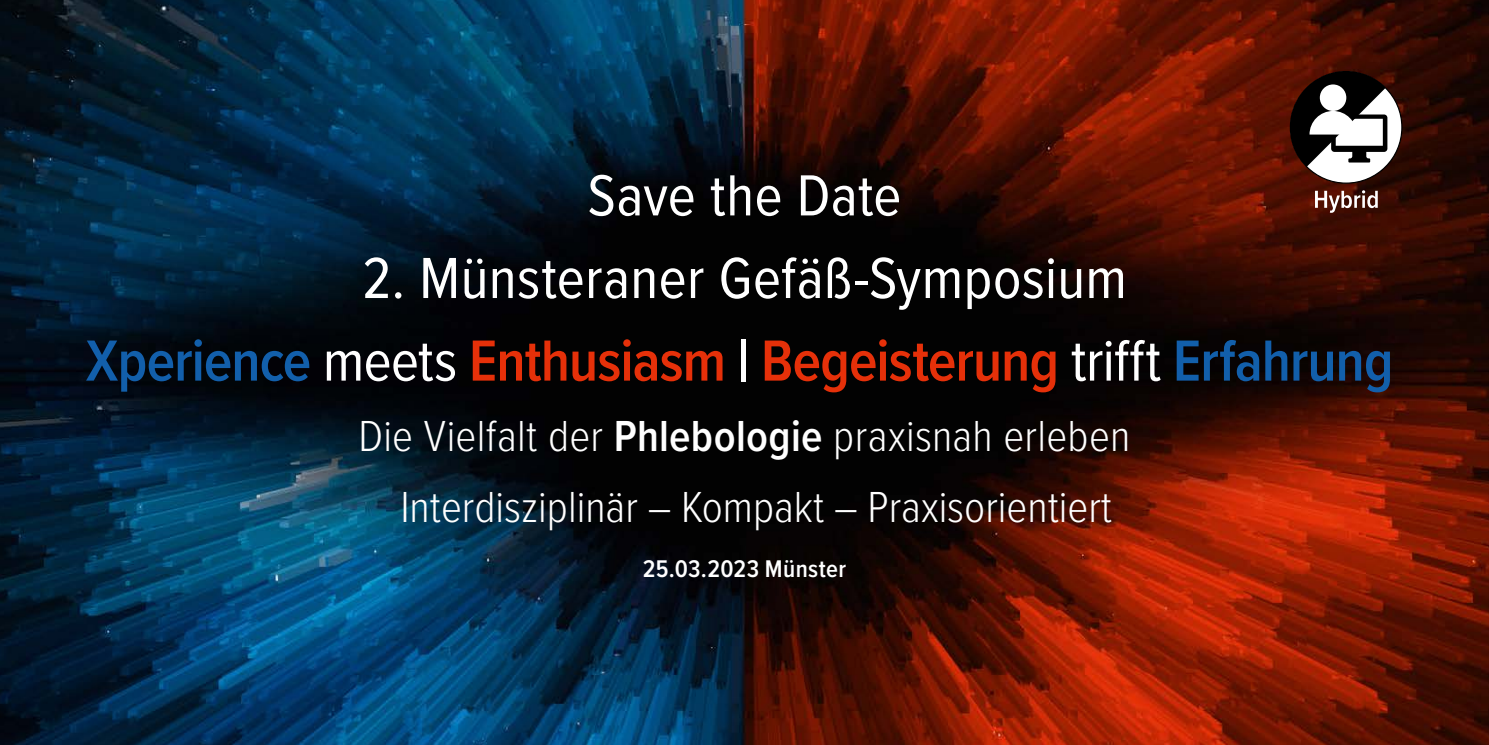
<style>
.page{position:relative;width:1489px;height:745px;background:#fff}
.page>*{position:absolute;margin:0;border:0;box-sizing:border-box;transform-origin:0 0}
.t1{font:60px/82.5px "Proxima Nova Cond";letter-spacing:.005em;color:#fff;text-align:center}
.t2{font:300 45px "Proxima Nova Cond";color:#fff}
.t3{font:600 25px "Proxima Nova Cond";letter-spacing:.015em;color:#fff}
.s1{font-weight:600;color:#125fab}
.s2{font-weight:600;color:#e63009}
.s3{font-weight:600}
</style>
<div class="page">
<img style="left:0;top:0;width:1488px;height:744px">
<svg style="left:1289px;top:71px;width:113px;height:113px"></svg>
<svg style="left:1314px;top:190px;width:63px;height:23px"></svg>
<p class="t1" style="left:587px;top:151px;width:315px">Save the Date</p>
<p class="t1" style="left:86px;top:234px;width:1308px">2. Münsteraner Gefäß-Symposium<br><span class="s1">Xperience</span> meets <span class="s2">Enthusiasm</span> <span class="s3">|</span> <span class="s2">Begeisterung</span> trifft <span class="s1">Erfahrung</span></p>
<p class="t2" style="left:358px;top:403px;width:773px">Die Vielfalt der <span class="s3">Phlebologie</span> praxisnah erleben</p>
<p class="t2" style="left:400px;top:473px;width:713px">Interdisziplinär – Kompakt – Praxisorientiert</p>
<p class="t3" style="left:642px;top:550px;width:205px">25.03.2023 Münster</p>
</div>
